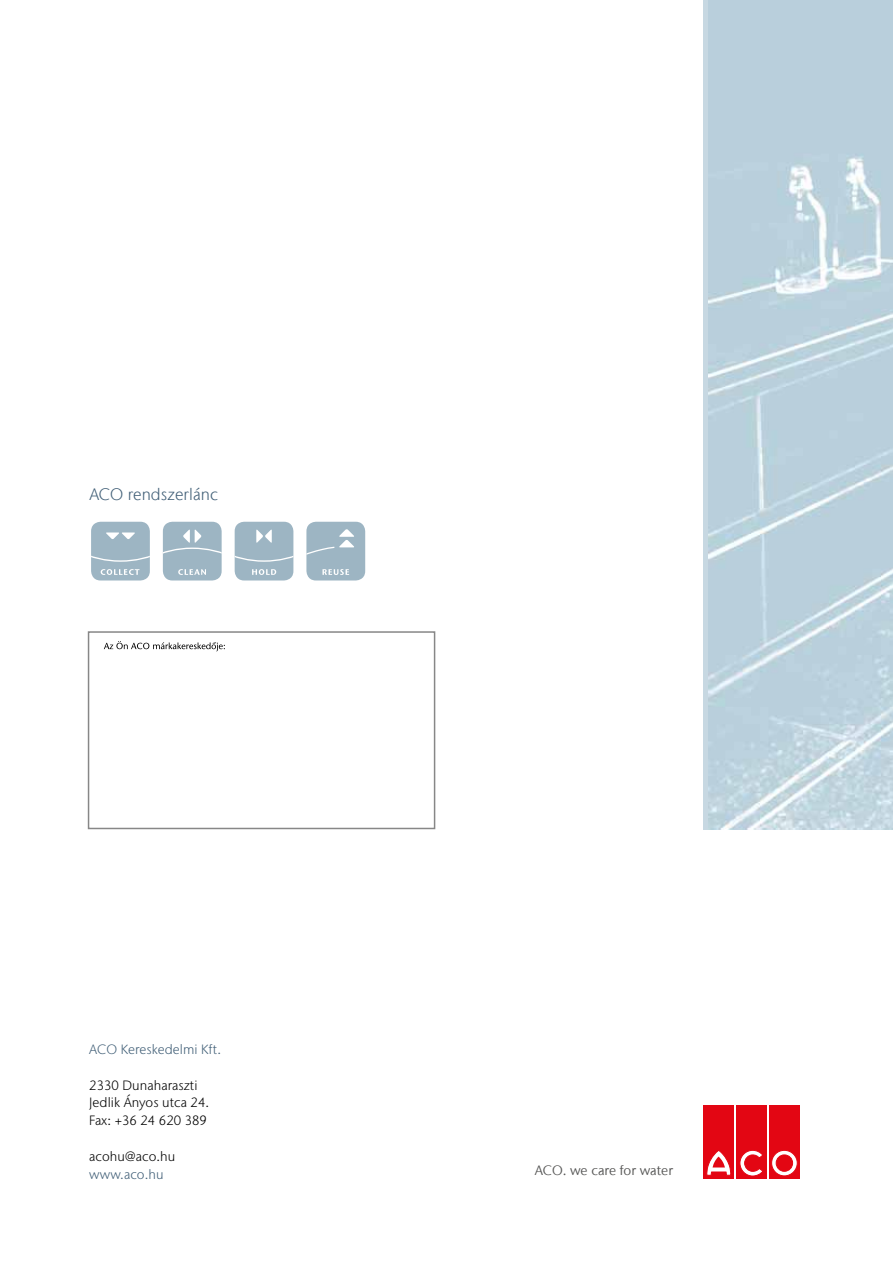
<style>
.page{position:relative;width:893px;height:1263px;background:#fff}
.page>*{position:absolute;margin:0;border:0;box-sizing:border-box;transform-origin:0 0}
.t1{font:300 16.5px "Stone Sans IIITC Com";letter-spacing:.005em;color:#415f77}
.t2{font:300 13.5px/17.9px "Stone Sans IIITC Pro";letter-spacing:.005em;color:#000}
.t3{font:300 13.5px "Stone Sans IIITC Pro";letter-spacing:.005em;color:#415f77}
.t4{font:13.5px "Stone Sans IIITC Com";color:#575756}
</style>
<div class="page">
<svg style="left:104px;top:641px;width:121px;height:10px"></svg>
<div style="left:704px;top:0;width:189px;height:829px;background:#c7d8e2"></div>
<img style="left:708px;top:0;width:185px;height:829px">
<div style="left:704px;top:1105px;width:30px;height:74px;background:#e30613"></div>
<svg style="left:707px;top:1151px;width:24px;height:24px"></svg>
<div style="left:736px;top:1105px;width:31px;height:74px;background:#e30613"></div>
<svg style="left:740px;top:1150px;width:22px;height:26px"></svg>
<div style="left:769px;top:1105px;width:30px;height:74px;background:#e30613"></div>
<svg style="left:772px;top:1150px;width:25px;height:26px"></svg>
<div style="left:771px;top:1150px;width:26px;height:26px;border:1px solid #e30613;border-radius:50%"></div>
<div style="left:776px;top:1155px;width:17px;height:16px;background:#e30613;border-radius:50%"></div>
<div style="left:776px;top:1155px;width:17px;height:16px;border:1px solid #e30613;border-radius:50%"></div>
<div style="left:91px;top:522px;width:59px;height:58px;background:#9db5c3;border-radius:10px"></div>
<svg style="left:91px;top:532px;width:59px;height:43px"></svg>
<div style="left:163px;top:522px;width:59px;height:58px;background:#9db5c3;border-radius:10px"></div>
<svg style="left:163px;top:529px;width:59px;height:46px"></svg>
<div style="left:235px;top:522px;width:58px;height:58px;background:#9db5c3;border-radius:10px"></div>
<svg style="left:235px;top:529px;width:58px;height:46px"></svg>
<div style="left:306px;top:522px;width:59px;height:58px;background:#9db5c3;border-radius:10px"></div>
<svg style="left:306px;top:529px;width:48px;height:26px"></svg>
<svg style="left:322px;top:569px;width:27px;height:6px"></svg>
<div style="left:88px;top:631px;width:347px;height:198px;border:2px solid #878787"></div>
<p class="t1" style="left:89px;top:484px;width:130px">ACO rendszerlánc</p>
<p class="t3" style="left:89px;top:1041px;width:133px">ACO Kereskedelmi Kft.</p>
<p class="t2" style="left:89px;top:1076px;width:121px">2330 Dunaharaszti<br>Jedlik Ányos utca 24.<br>Fax: +36 24 620 389</p>
<p class="t2" style="left:89px;top:1147px;width:88px">acohu@aco.hu</p>
<p class="t3" style="left:89px;top:1166px;width:76px">www.aco.hu</p>
<p class="t4" style="left:535px;top:1162px;width:140px">ACO. we care for water</p>
</div>
